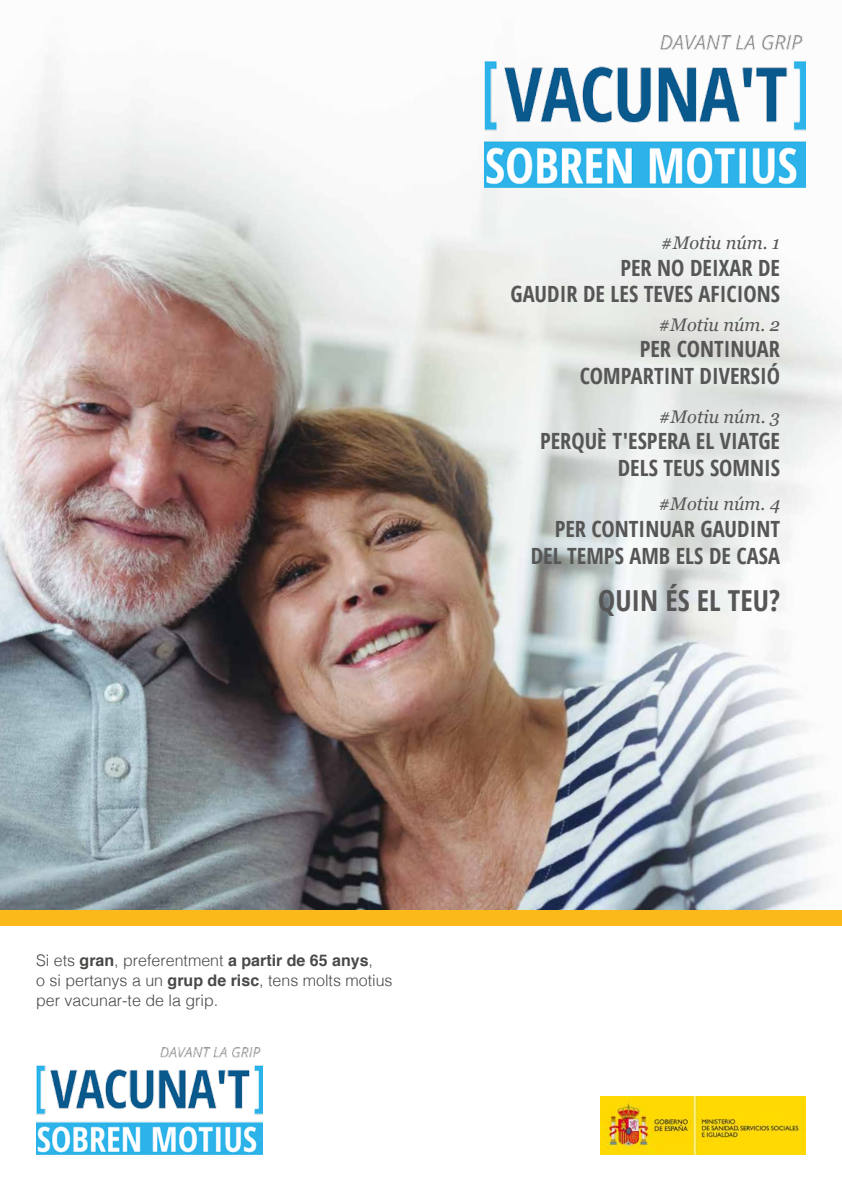
<style>
.page{position:relative;width:842px;height:1191px;background:#fff}
.page>*{position:absolute;margin:0;border:0;box-sizing:border-box;transform-origin:0 0}
.t1{font:700 condensed 28.9px "Open Sans";color:#565656}
.t2{font:700 condensed 22.4px/26.5px "Open Sans";color:#565656;text-align:right}
.t3{font:italic 18.2px "Georgia";color:#565656}
.t4{font:300 16px/20px "Helvetica";color:#494948}
.s1{font-weight:700}
</style>
<div class="page">
<img style="left:0;top:61px;width:842px;height:849px">
<div style="left:0;top:910px;width:842px;height:15px;background:#fbb91a"></div>
<img style="left:600px;top:1097px;width:206px;height:58px">
<img style="left:485px;top:35px;width:321px;height:152px">
<img style="left:36px;top:1047px;width:226px;height:108px">
<p class="t3" style="left:661px;top:229px;width:121px">#Motiu núm. 1</p>
<p class="t2" style="left:510px;top:254px;width:271px">PER NO DEIXAR DE<br>GAUDIR DE LES TEVES AFICIONS</p>
<p class="t3" style="left:659px;top:311px;width:123px">#Motiu núm. 2</p>
<p class="t2" style="left:640px;top:335px;width:142px">PER CONTINUAR</p>
<p class="t2" style="left:580px;top:362px;width:202px">COMPARTINT DIVERSIÓ</p>
<p class="t3" style="left:659px;top:403px;width:123px">#Motiu núm. 3</p>
<p class="t2" style="left:540px;top:427px;width:242px">PERQUÈ T'ESPERA EL VIATGE</p>
<p class="t2" style="left:618px;top:454px;width:164px">DELS TEUS SOMNIS</p>
<p class="t3" style="left:658px;top:491px;width:123px">#Motiu núm. 4</p>
<p class="t2" style="left:531px;top:515px;width:251px">PER CONTINUAR GAUDINT<br>DEL TEMPS AMB ELS DE CASA</p>
<p class="t1" style="left:598px;top:580px;width:183px">QUIN ÉS EL TEU?</p>
<p class="t4" style="left:36px;top:949px;width:358px">Si ets <span class="s1">gran</span>, preferentment <span class="s1">a partir de 65 anys</span>,<br>o si pertanys a un <span class="s1">grup de risc</span>, tens molts motius per vacunar-te de la grip.</p>
</div>
